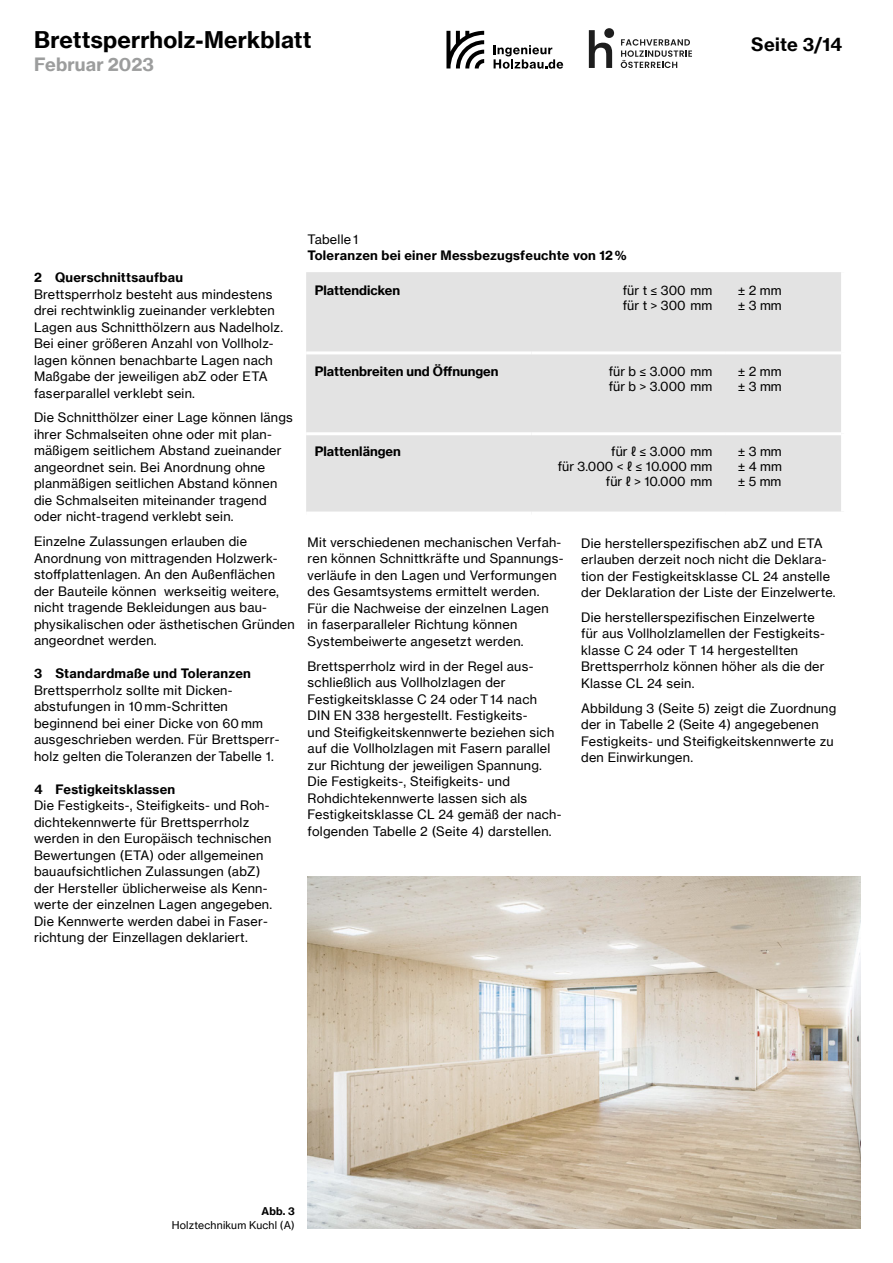
<style>
.page{position:relative;width:893px;height:1263px;background:#fff}
.page>*{position:absolute;margin:0;border:0;box-sizing:border-box;transform-origin:0 0}
.t1{font:22.5px "N Haas Grotesk TX Pro 75 Bd";letter-spacing:.01em;color:#000}
.t2{font:18px "N Haas Grotesk TX Pro 75 Bd";letter-spacing:.005em;color:#9c9d9d}
.t3{font:18px "N Haas Grotesk TX Pro 75 Bd";letter-spacing:.01em;color:#000}
.IHB_2019_Fließ_8_5_1{font:12.75px/16.5px "N Haas Grotesk TX Pro 55 Rg";letter-spacing:.02em;color:#000}
.BS-Holz_2013_Fließte{font:12.75px "N Haas Grotesk TX Pro 55 Rg";color:#000}
.IHB_2019_Fließ_8_5_1-2{font:12.75px "N Haas Grotesk TX Pro 75 Bd";letter-spacing:.02em;color:#000}
.BS-Holz_2013_Fließte-2{font:12.75px "N Haas Grotesk TX Pro 75 Bd";color:#000}
.t4{font:10.5px "N Haas Grotesk TX Pro 55 Rg";letter-spacing:.02em;color:#000}
.t5{font:10.5px "N Haas Grotesk TX Pro 75 Bd";color:#000}
</style>
<div class="page">
<svg style="left:446px;top:31px;width:38px;height:37px"></svg>
<svg style="left:494px;top:45px;width:69px;height:24px"></svg>
<svg style="left:589px;top:30px;width:23px;height:38px"></svg>
<div style="left:604px;top:28px;width:10px;height:10px;background:#1d1d1d;border-radius:50%"></div>
<svg style="left:621px;top:39px;width:71px;height:29px"></svg>
<div style="left:306px;top:272px;width:535px;height:239px;background:#e3e3e3"></div>
<hr style="left:306px;top:351px;width:225px;height:3px;background:#fff">
<hr style="left:531px;top:351px;width:194px;height:3px;background:#fff">
<hr style="left:725px;top:351px;width:116px;height:3px;background:#fff">
<hr style="left:306px;top:432px;width:225px;height:3px;background:#fff">
<hr style="left:531px;top:432px;width:194px;height:3px;background:#fff">
<hr style="left:725px;top:432px;width:116px;height:3px;background:#fff">
<img style="left:308px;top:876px;width:552px;height:353px">
<h1 class="t1" style="left:34px;top:26px;width:279px">Brettsperrholz-Merkblatt</h1>
<h2 class="t2" style="left:34px;top:53px;width:121px">Februar 2023</h2>
<p class="IHB_2019_Fließ_8_5_1" style="left:308px;top:231px;width:52px">Tabelle 1</p>
<p class="IHB_2019_Fließ_8_5_1-2" style="left:308px;top:247px;width:321px">Toleranzen bei einer Messbezugsfeuchte von 12 %</p>
<h2 class="t3" style="left:751px;top:33px;width:92px">Seite 3/14</h2>
<p class="IHB_2019_Fließ_8_5_1-2" style="left:34px;top:269px;width:150px">2 Querschnittsaufbau</p>
<p class="IHB_2019_Fließ_8_5_1" style="left:34px;top:286px;width:251px">Brettsperrholz besteht aus mindestens drei rechtwinklig zueinander verklebten Lagen aus Schnitthölzern aus Nadelholz.<br>Bei einer größeren Anzahl von Vollholz&shy;lagen können benachbarte Lagen nach Maßgabe der jeweiligen abZ oder ETA faserparallel verklebt sein.</p>
<p class="IHB_2019_Fließ_8_5_1" style="left:34px;top:409px;width:260px">Die Schnitthölzer einer Lage können längs ihrer Schmalseiten ohne oder mit plan&shy;mäßigem seitlichem Abstand zueinander angeordnet sein. Bei Anordnung ohne planmäßigen seitlichen Abstand können die Schmalseiten miteinander tragend oder nicht-tragend verklebt sein.</p>
<p class="IHB_2019_Fließ_8_5_1" style="left:34px;top:533px;width:262px">Einzelne Zulassungen erlauben die Anordnung von mittragenden Holzwerk&shy;stoffplattenlagen. An den Außenflächen der Bauteile können werkseitig weitere, nicht tragende Bekleidungen aus bau&shy;physikalischen oder ästhetischen Gründen angeordnet werden.</p>
<p class="IHB_2019_Fließ_8_5_1-2" style="left:34px;top:665px;width:218px">3 Standardmaße und Toleranzen</p>
<p class="IHB_2019_Fließ_8_5_1" style="left:34px;top:682px;width:247px">Brettsperrholz sollte mit Dicken&shy;abstufungen in 10 mm-Schritten beginnend bei einer Dicke von 60 mm ausgeschrieben werden. Für Brettsperr&shy;holz gelten die Toleranzen der Tabelle 1.</p>
<p class="IHB_2019_Fließ_8_5_1-2" style="left:34px;top:781px;width:143px">4 Festigkeitsklassen</p>
<p class="IHB_2019_Fließ_8_5_1" style="left:34px;top:797px;width:240px">Die Festigkeits-, Steifigkeits- und Roh-- dichtekennwerte für Brettsperrholz werden in den Europäisch technischen Bewertungen (ETA) oder allgemeinen bauaufsichtlichen Zulassungen (abZ) der Hersteller üblicherweise als Kenn&shy;werte der einzelnen Lagen angegeben.<br>Die Kennwerte werden dabei in Faser&shy;richtung der Einzellagen deklariert.</p>
<p class="BS-Holz_2013_Fließte-2" style="left:315px;top:282px;width:87px">Plattendicken</p>
<p class="BS-Holz_2013_Fließte" style="left:623px;top:282px;width:91px">für t ≤ 300 mm</p>
<p class="BS-Holz_2013_Fließte" style="left:623px;top:297px;width:91px">für t &gt; 300 mm</p>
<p class="BS-Holz_2013_Fließte" style="left:738px;top:282px;width:45px">±2mm</p>
<p class="BS-Holz_2013_Fließte" style="left:738px;top:297px;width:45px">±3mm</p>
<p class="BS-Holz_2013_Fließte-2" style="left:315px;top:363px;width:185px">Plattenbreiten und Öffnungen</p>
<p class="BS-Holz_2013_Fließte" style="left:609px;top:363px;width:105px">für b ≤ 3.000 mm</p>
<p class="BS-Holz_2013_Fließte" style="left:609px;top:378px;width:105px">für b &gt; 3.000 mm</p>
<p class="BS-Holz_2013_Fließte" style="left:738px;top:363px;width:45px">±2mm</p>
<p class="BS-Holz_2013_Fließte" style="left:738px;top:378px;width:45px">±3mm</p>
<p class="BS-Holz_2013_Fließte-2" style="left:315px;top:444px;width:88px">Plattenlängen</p>
<p class="BS-Holz_2013_Fließte" style="left:611px;top:444px;width:102px">für ℓ ≤ 3.000 mm</p>
<p class="BS-Holz_2013_Fließte" style="left:558px;top:459px;width:156px">für 3.000 &lt; ℓ ≤ 10.000 mm</p>
<p class="BS-Holz_2013_Fließte" style="left:606px;top:474px;width:108px">für ℓ &gt; 10.000 mm</p>
<p class="BS-Holz_2013_Fließte" style="left:738px;top:444px;width:45px">±3mm</p>
<p class="BS-Holz_2013_Fließte" style="left:738px;top:459px;width:46px">±4mm</p>
<p class="BS-Holz_2013_Fließte" style="left:738px;top:474px;width:45px">± 5 mm</p>
<p class="IHB_2019_Fließ_8_5_1" style="left:308px;top:534px;width:257px">Mit verschiedenen mechanischen Verfah&shy;ren können Schnittkräfte und Spannungs&shy;verläufe in den Lagen und Verformungen des Gesamtsystems ermittelt werden.<br>Für die Nachweise der einzelnen Lagen<br>in faserparalleler Richtung können Systembeiwerte angesetzt werden.</p>
<p class="IHB_2019_Fließ_8_5_1" style="left:308px;top:658px;width:255px">Brettsperrholz wird in der Regel aus&shy;schließlich aus Vollholzlagen der Festigkeitsklasse C 24 oder T 14 nach DIN EN 338 hergestellt. Festigkeits-<br>und Steifigkeitskennwerte beziehen sich auf die Vollholzlagen mit Fasern parallel zur Richtung der jeweiligen Spannung.<br>Die Festigkeits-, Steifigkeits- und Rohdichtekennwerte lassen sich als Festigkeitsklasse CL 24 gemäß der nach&shy;folgenden Tabelle 2 (Seite 4) darstellen.</p>
<p class="IHB_2019_Fließ_8_5_1" style="left:581px;top:535px;width:256px">Die herstellerspezifischen abZ und ETA erlauben derzeit noch nicht die Deklara&shy;tion der Festigkeitsklasse CL 24 anstelle der Deklaration der Liste der Einzelwerte.</p>
<p class="IHB_2019_Fließ_8_5_1" style="left:581px;top:609px;width:245px">Die herstellerspezifischen Einzelwerte für aus Vollholzlamellen der Festigkeits&shy;klasse C 24 oder T 14 hergestellten Brettsperrholz können höher als die der Klasse CL 24 sein.</p>
<p class="IHB_2019_Fließ_8_5_1" style="left:581px;top:700px;width:257px">Abbildung 3 (Seite 5) zeigt die Zuordnung</p>
<p class="IHB_2019_Fließ_8_5_1" style="left:581px;top:716px;width:254px">der in Tabelle 2 (Seite 4) angegebenen<br>Festigkeits- und Steifigkeitskennwerte zu den Einwirkungen.</p>
<p class="t5" style="left:262px;top:1205px;width:35px">Abb. 3</p>
<p class="t4" style="left:172px;top:1219px;width:125px">Holztechnikum Kuchl (A)</p>
</div>
